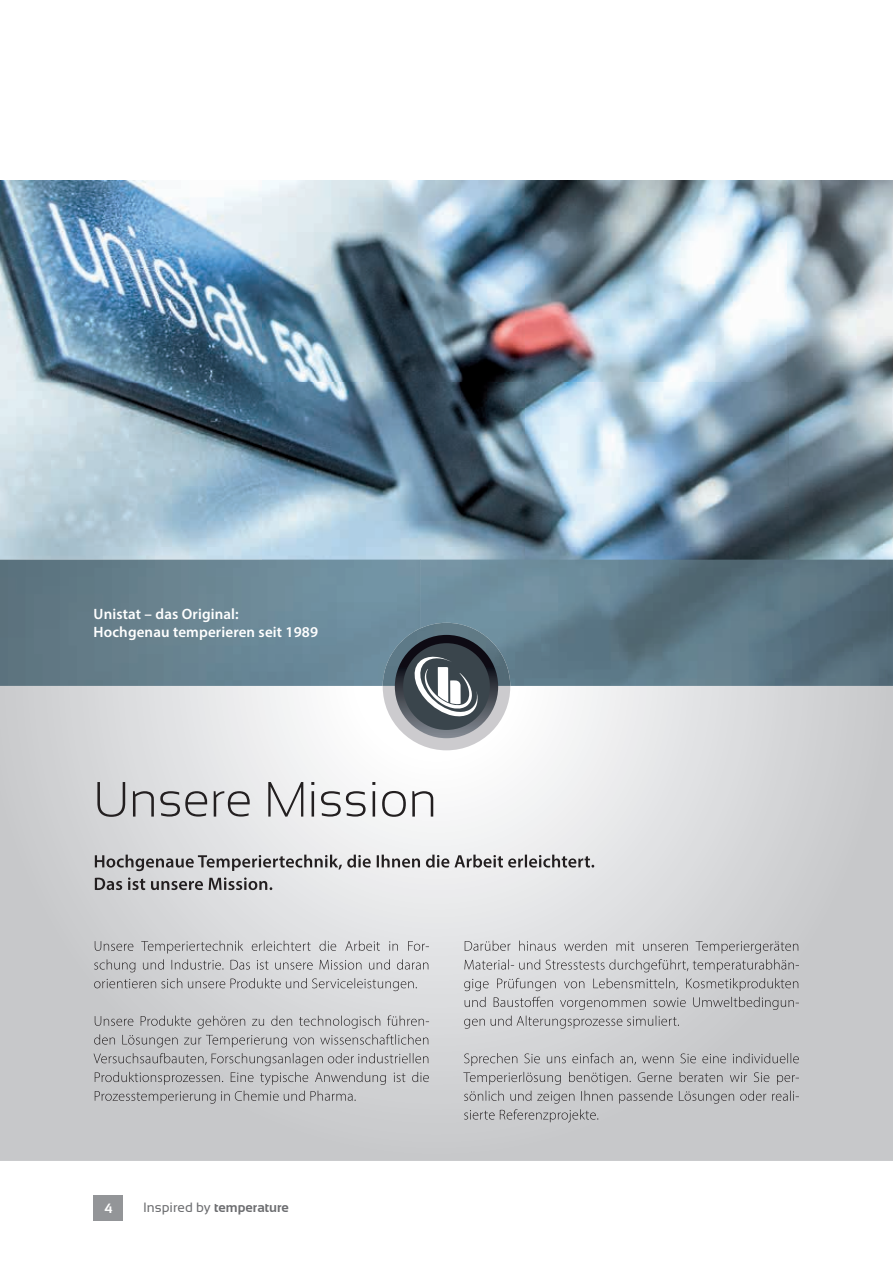
<style>
.page{position:relative;width:893px;height:1263px;background:#fff}
.page>*{position:absolute;margin:0;border:0;box-sizing:border-box;transform-origin:0 0}
.t1{font:600 15px/18px "Myriad Pro";letter-spacing:.01em;color:#fff}
.t2{font:700 13.5px "Sansation";color:#6c6d70}
.t3{font:700 13.5px "Sansation";color:#fff}
.s1{font-weight:400}
</style>
<div class="page">
<svg style="left:0;top:686px;width:893px;height:475px;background:#d7d8d9"></svg>
<div style="left:94px;top:1195px;width:29px;height:26px;background:#939598"></div>
<img style="left:0;top:181px;width:788px;height:202px">
<img style="left:788px;top:181px;width:105px;height:379px">
<img style="left:0;top:383px;width:262px;height:177px">
<img style="left:262px;top:383px;width:526px;height:177px">
<img style="left:52px;top:686px;width:331px;height:1px">
<img style="left:0;top:560px;width:420px;height:126px">
<img style="left:420px;top:560px;width:473px;height:84px">
<img style="left:510px;top:644px;width:383px;height:42px">
<img style="left:383px;top:623px;width:127px;height:33px">
<div style="left:395px;top:635px;width:103px;height:103px;background:#0d0a13;border-radius:52px"></div>
<div style="left:403px;top:643px;width:87px;height:87px;background:#3a454c;border-radius:50%"></div>
<svg style="left:383px;top:656px;width:127px;height:94px"></svg>
<img style="left:97px;top:782px;width:336px;height:35px">
<img style="left:95px;top:940px;width:334px;height:13px">
<img style="left:94px;top:959px;width:335px;height:13px">
<img style="left:94px;top:978px;width:323px;height:13px">
<img style="left:95px;top:1015px;width:334px;height:14px">
<img style="left:94px;top:1034px;width:335px;height:13px">
<img style="left:94px;top:1053px;width:335px;height:13px">
<img style="left:95px;top:1072px;width:334px;height:13px">
<img style="left:95px;top:1090px;width:261px;height:14px">
<img style="left:465px;top:940px;width:334px;height:14px">
<img style="left:464px;top:959px;width:335px;height:13px">
<img style="left:464px;top:978px;width:335px;height:13px">
<img style="left:465px;top:997px;width:334px;height:13px">
<img style="left:464px;top:1015px;width:216px;height:14px">
<img style="left:464px;top:1053px;width:335px;height:13px">
<img style="left:463px;top:1072px;width:336px;height:13px">
<img style="left:464px;top:1090px;width:335px;height:14px">
<img style="left:464px;top:1109px;width:134px;height:13px">
<img style="left:95px;top:855px;width:500px;height:16px">
<img style="left:95px;top:877px;width:177px;height:13px">
<p class="t1" style="left:94px;top:605px;width:226px">Unistat – das Original:<br>Hochgenau temperieren seit 1989</p>
<p class="t3" style="left:104px;top:1201px;width:10px">4</p>
<p class="t2" style="left:143px;top:1200px;width:147px"><span class="s1">Inspired by</span> temperature</p>
</div>
